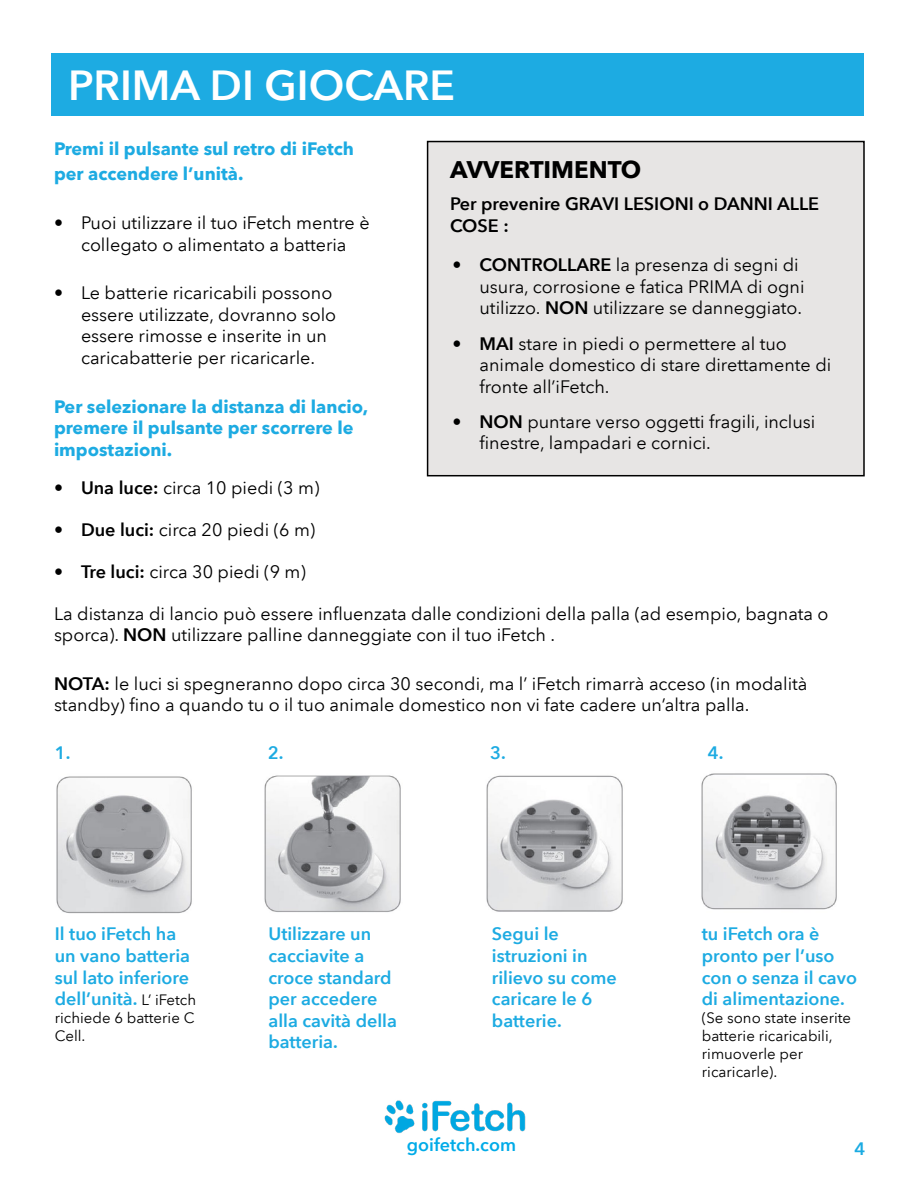
<style>
.page{position:relative;width:918px;height:1188px;background:#fff}
.page>*{position:absolute;margin:0;border:0;box-sizing:border-box;transform-origin:0 0}
.t1{font:600 42px "Avenir Next LT Pro";color:#fff}
.t2{font:700 24px "Avenir Next LT Pro";color:#000}
.t3{font:18px/21.6px "Avenir Next LT Pro";color:#000}
.t4{font:600 18px/21.6px "Avenir Next LT Pro";color:#1dabe2}
.t5{font:700 18px/21.6px "Avenir Next LT Pro";color:#1dabe2}
.t6{font:600 18px/21.6px "Avenir Next LT Pro";color:#000}
.t7{font:600 18px "Avenir Next LT Pro";color:#00abe8}
.t8{font:600 18px "Avenir Next LT Pro";color:#1babe2}
.t9{font:15px/18px "Avenir Next LT Pro";color:#000}
.s1{font-weight:600}
.s2{font-weight:400;font-size:15px;color:#000}
</style>
<div class="page">
<img style="left:384px;top:1100px;width:142px;height:33px">
<div style="left:52px;top:53px;width:812px;height:62px;background:#1dabe2"></div>
<div style="left:428px;top:142px;width:436px;height:334px;background:#e7e5e4"></div>
<div style="left:427px;top:141px;width:438px;height:335px;border:2px solid #000"></div>
<img style="left:56px;top:776px;width:136px;height:138px">
<img style="left:264px;top:775px;width:137px;height:137px">
<img style="left:486px;top:775px;width:137px;height:137px">
<img style="left:701px;top:773px;width:136px;height:137px">
<h1 class="t1" style="left:68px;top:59px;width:389px">PRIMA DI GIOCARE</h1>
<p class="t5" style="left:54px;top:136px;width:302px;line-height:25.2px">Premi il pulsante sul retro di iFetch per accendere l’unità.</p>
<p class="t3" style="left:54px;top:212px;width:317px;text-align:center">• Puoi utilizzare il tuo iFetch mentre è collegato o alimentato a batteria</p>
<p class="t3" style="left:81px;top:282px;width:257px;text-indent:-27px">• Le batterie ricaricabili possono essere utilizzate, dovranno solo essere rimosse e inserite in un caricabatterie per ricaricarle.</p>
<p class="t5" style="left:54px;top:395px;width:316px">Per selezionare la distanza di lancio, premere il pulsante per scorrere le impostazioni.</p>
<h2 class="t2" style="left:450px;top:154px;width:193px">AVVERTIMENTO</h2>
<p class="t6" style="left:450px;top:193px;width:371px">Per prevenire GRAVI LESIONI o DANNI ALLE<br>COSE :</p>
<p class="t3" style="left:480px;top:254px;width:327px;text-indent:-27px"><span class="s1">• CONTROLLARE</span> la presenza di segni di usura, corrosione e fatica PRIMA di ogni utilizzo. <span class="s1">NON</span> utilizzare se danneggiato.</p>
<p class="t3" style="left:480px;top:332px;width:353px;text-indent:-27px"><span class="s1">• MAI</span> stare in piedi o permettere al tuo animale domestico di stare direttamente di fronte all’iFetch.</p>
<p class="t3" style="left:480px;top:411px;width:337px;text-indent:-27px"><span class="s1">• NON</span> puntare verso oggetti fragili, inclusi finestre, lampadari e cornici.</p>
<p class="t3" style="left:54px;top:477px;width:267px"><span class="s1">• Una luce:</span> circa 10 piedi (3 m)</p>
<p class="t3" style="left:54px;top:519px;width:263px"><span class="s1">• Due luci:</span> circa 20 piedi (6 m)</p>
<p class="t3" style="left:54px;top:561px;width:253px"><span class="s1">• Tre luci:</span> circa 30 piedi (9 m)</p>
<p class="t3" style="left:54px;top:603px;width:776px">La distanza di lancio può essere influenzata dalle condizioni della palla (ad esempio, bagnata o sporca). <span class="s1">NON</span> utilizzare palline danneggiate con il tuo iFetch .</p>
<p class="t3" style="left:54px;top:673px;width:755px"><span class="s1">NOTA:</span> le luci si spegneranno dopo circa 30 secondi, ma l’ iFetch rimarrà acceso (in modalità standby) fino a quando tu o il tuo animale domestico non vi fate cadere un’altra palla.</p>
<p class="t4" style="left:55px;top:742px;width:17px">1.</p>
<p class="t4" style="left:268px;top:742px;width:17px">2.</p>
<p class="t4" style="left:490px;top:742px;width:17px">3.</p>
<p class="t4" style="left:708px;top:742px;width:17px">4.</p>
<p class="t4" style="left:55px;top:923px;width:143px">Il tuo iFetch ha un vano batteria sul lato inferiore dell’unità. <span class="s2">L’ iFetch</span></p>
<p class="t9" style="left:55px;top:1009px;width:141px">richiede 6 batterie C<br>Cell.</p>
<p class="t4" style="left:268px;top:923px;width:130px">Utilizzare un cacciavite a croce standard per accedere alla cavità della batteria.</p>
<p class="t4" style="left:492px;top:923px;width:126px">Segui le istruzioni in rilievo su come caricare le 6 batterie.</p>
<p class="t4" style="left:702px;top:923px;width:157px">tu iFetch ora è pronto per l’uso con o senza il cavo di alimentazione.</p>
<p class="t9" style="left:702px;top:1009px;width:151px">(Se sono state inserite batterie ricaricabili, rimuoverle per ricaricarle).</p>
<p class="t7" style="left:407px;top:1134px;width:111px">goifetch.com</p>
<p class="t8" style="left:855px;top:1138px;width:12px">4</p>
</div>
